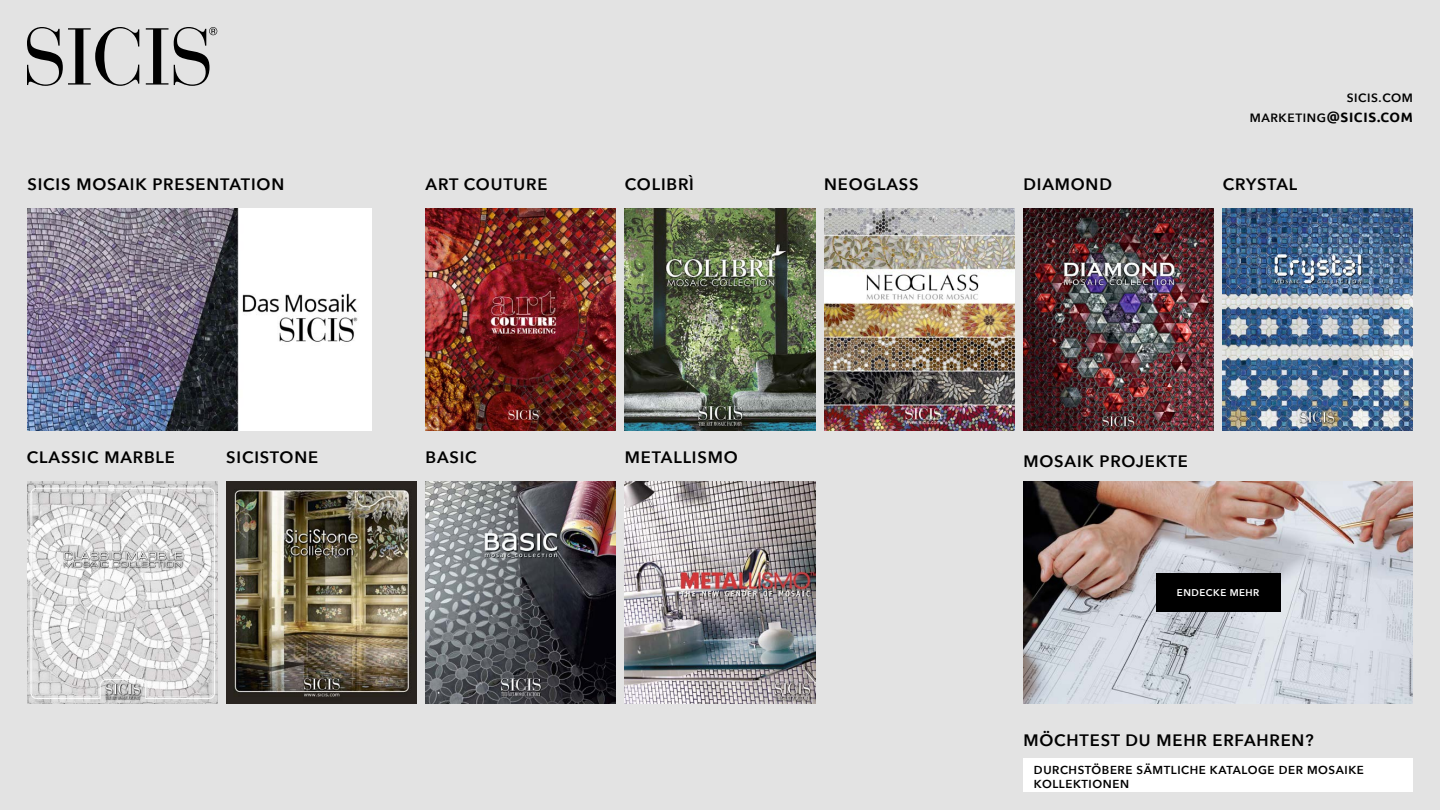
<style>
.page{position:relative;width:1440px;height:810px;background:#e3e3e3}
.page>*{position:absolute;margin:0;border:0;box-sizing:border-box;transform-origin:0 0}
.t1{font:600 16.5px "Avenir Next";letter-spacing:.05em;color:#000}
.t2{font:700 13.5px "Ubuntu";letter-spacing:.05em;color:#000}
.t3{font:600 12px "Avenir Next";letter-spacing:.05em;color:#000}
.t4{font:600 11.55px/13.9px "Avenir Next";letter-spacing:.05em;color:#000}
.t5{font:600 9.75px "Avenir Next";letter-spacing:.05em;color:#fff}
.s1{font-family:"Avenir Next";font-weight:600;font-size:12px}
</style>
<div class="page">
<img style="left:824px;top:208px;width:190px;height:222px">
<img style="left:1023px;top:208px;width:191px;height:222px">
<img style="left:1223px;top:208px;width:190px;height:222px">
<img style="left:426px;top:208px;width:190px;height:222px">
<img style="left:625px;top:208px;width:190px;height:222px">
<img style="left:426px;top:481px;width:190px;height:222px">
<img style="left:27px;top:481px;width:190px;height:222px">
<img style="left:625px;top:481px;width:190px;height:222px">
<svg style="left:27px;top:27px;width:112px;height:59px"></svg>
<svg style="left:146px;top:27px;width:71px;height:59px"></svg>
<img style="left:226px;top:481px;width:191px;height:222px">
<div style="left:1023px;top:758px;width:390px;height:34px;background:#fff"></div>
<img style="left:1023px;top:481px;width:390px;height:222px">
<div style="left:1156px;top:573px;width:125px;height:38px;background:#000"></div>
<img style="left:27px;top:208px;width:344px;height:222px">
<p class="t3" style="left:1347px;top:87px;width:68px">SICIS.COM</p>
<p class="t1" style="left:28px;top:170px;width:258px">SICIS MOSAIK PRESENTATION</p>
<p class="t2" style="left:1250px;top:109px;width:165px"><span class="s1">MARKETING</span>@SICIS.COM</p>
<p class="t1" style="left:426px;top:170px;width:123px">ART COUTURE</p>
<p class="t1" style="left:625px;top:170px;width:71px">COLIBRÌ</p>
<p class="t1" style="left:824px;top:170px;width:96px">NEOGLASS</p>
<p class="t1" style="left:1023px;top:170px;width:90px">DIAMOND</p>
<p class="t1" style="left:1223px;top:170px;width:76px">CRYSTAL</p>
<p class="t1" style="left:27px;top:443px;width:149px">CLASSIC MARBLE</p>
<p class="t1" style="left:226px;top:443px;width:93px">SICISTONE</p>
<p class="t1" style="left:426px;top:443px;width:53px">BASIC</p>
<p class="t1" style="left:625px;top:443px;width:114px">METALLISMO</p>
<p class="t1" style="left:1023px;top:447px;width:166px">MOSAIK PROJEKTE</p>
<p class="t5" style="left:1177px;top:584px;width:84px">ENDECKE MEHR</p>
<p class="t1" style="left:1023px;top:726px;width:292px">MÖCHTEST DU MEHR ERFAHREN?</p>
<p class="t4" style="left:1034px;top:763px;width:332px">DURCHSTÖBERE SÄMTLICHE KATALOGE DER MOSAIKE<br>KOLLEKTIONEN</p>
</div>
